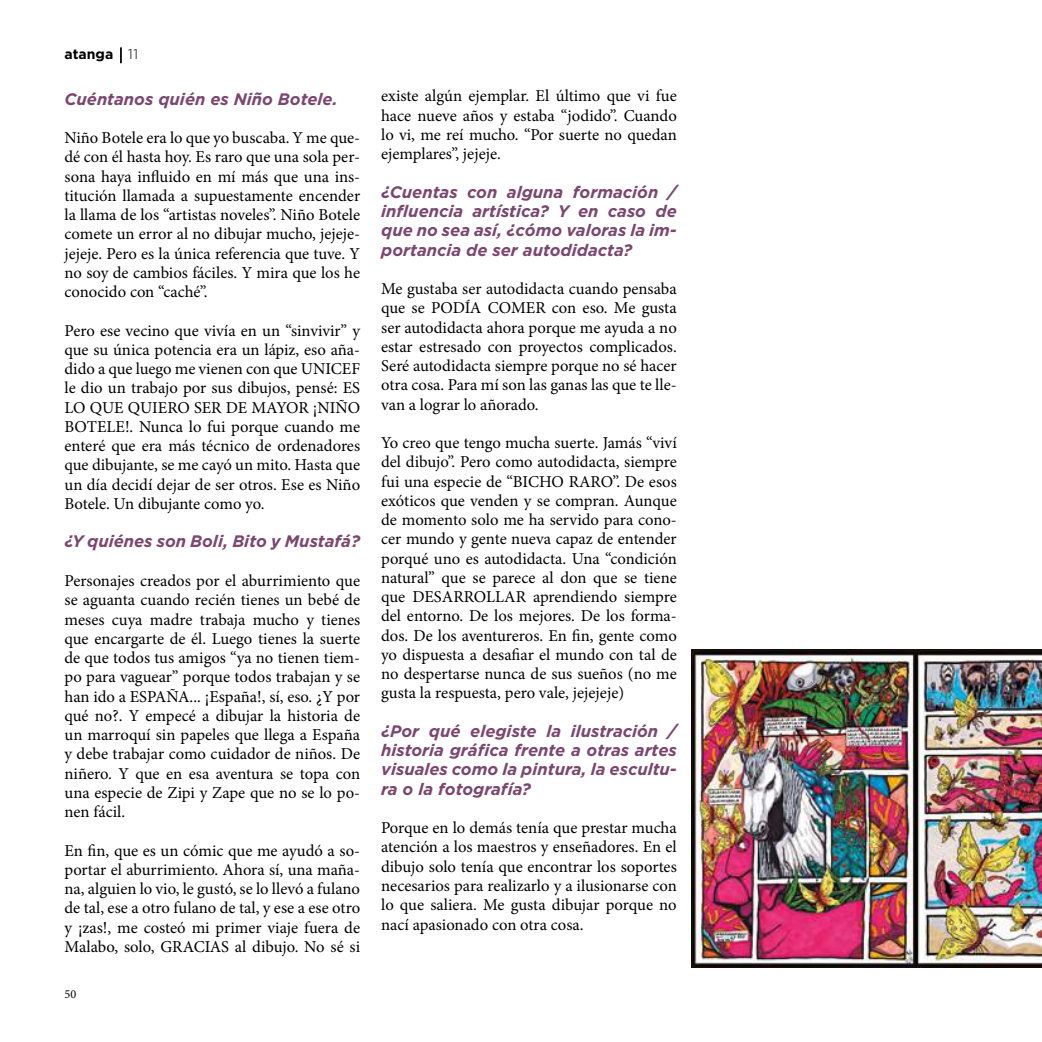
<style>
.page{position:relative;width:1042px;height:1042px;background:#fff}
.page>*{position:absolute;margin:0;border:0;box-sizing:border-box;transform-origin:0 0}
.t1{font:16.62px/19.2px "Minion Pro";color:#000;text-align:justify}
.t2{font:italic 700 16.62px/19.2px "Gotham";color:#7b476f;text-align:justify}
.t3{font:700 14px "Gotham";color:#000}
.t4{font:12.25px "Minion Pro";color:#000}
.s1{font-weight:300}
</style>
<div class="page">
<svg style="left:120px;top:47px;width:2px;height:16px"></svg>
<img style="left:691px;top:649px;width:351px;height:318px">
<p class="t3" style="left:64px;top:46px;width:75px">atanga <span class="s1">11</span></p>
<p class="t2" style="left:64px;top:89px;width:275px">Cuéntanos quién es Niño Botele.</p>
<p class="t1" style="left:64px;top:128px;width:297px">Niño Botele era lo que yo buscaba. Y me que&shy;dé con él hasta hoy. Es raro que una sola per&shy;sona haya influido en mí más que una ins&shy;titución llamada a supuestamente encender la llama de los “artistas noveles”. Niño Botele comete un error al no dibujar mucho, jejeje&shy;jejeje. Pero es la única referencia que tuve. Y no soy de cambios fáciles. Y mira que los he conocido con “caché”.</p>
<p class="t1" style="left:64px;top:321px;width:297px">Pero ese vecino que vivía en un “sinvivir” y que su única potencia era un lápiz, eso aña&shy;dido a que luego me vienen con que UNICEF le dio un trabajo por sus dibujos, pensé: ES LO QUE QUIERO SER DE MAYOR ¡NIÑO BOTELE!. Nunca lo fui porque cuando me enteré que era más técnico de ordenadores que dibujante, se me cayó un mito. Hasta que un día decidí dejar de ser otros. Ese es Niño Botele. Un dibujante como yo.</p>
<p class="t2" style="left:64px;top:532px;width:297px">¿Y quiénes son Boli, Bito y Mustafá?</p>
<p class="t1" style="left:64px;top:571px;width:297px">Personajes creados por el aburrimiento que se aguanta cuando recién tienes un bebé de meses cuya madre trabaja mucho y tienes que encargarte de él. Luego tienes la suerte de que todos tus amigos “ya no tienen tiem&shy;po para vaguear” porque todos trabajan y se han ido a ESPAÑA... ¡España!, sí, eso. ¿Y por qué no?. Y empecé a dibujar la historia de un marroquí sin papeles que llega a España y debe trabajar como cuidador de niños. De niñero. Y que en esa aventura se topa con una especie de Zipi y Zape que no se lo po&shy;nen fácil.</p>
<p class="t1" style="left:64px;top:841px;width:297px">En fin, que es un cómic que me ayudó a so&shy;portar el aburrimiento. Ahora sí, una maña&shy;na, alguien lo vio, le gustó, se lo llevó a fulano de tal, ese a otro fulano de tal, y ese a ese otro y ¡zas!, me costeó mi primer viaje fuera de Malabo, solo, GRACIAS al dibujo. No sé si</p>
<p class="t4" style="left:64px;top:985px;width:13px">50</p>
<p class="t1" style="left:381px;top:87px;width:297px">existe algún ejemplar. El último que vi fue hace nueve años y estaba “jodido”. Cuando lo vi, me reí mucho. “Por suerte no quedan ejemplares”, jejeje.</p>
<p class="t2" style="left:381px;top:182px;width:297px">¿Cuentas con alguna formación / influencia artística? Y en caso de que no sea así, ¿cómo valoras la im&shy;portancia de ser autodidacta?</p>
<p class="t1" style="left:381px;top:279px;width:297px">Me gustaba ser autodidacta cuando pensaba que se PODÍA COMER con eso. Me gusta ser autodidacta ahora porque me ayuda a no estar estresado con proyectos complicados.<br>Seré autodidacta siempre porque no sé hacer otra cosa. Para mí son las ganas las que te lle&shy;van a lograr lo añorado.</p>
<p class="t1" style="left:381px;top:433px;width:297px">Yo creo que tengo mucha suerte. Jamás “viví del dibujo”. Pero como autodidacta, siempre fui una especie de “BICHO RARO”. De esos exóticos que venden y se compran. Aunque de momento solo me ha servido para cono&shy;cer mundo y gente nueva capaz de entender porqué uno es autodidacta. Una “condición natural” que se parece al don que se tiene que DESARROLLAR aprendiendo siempre del entorno. De los mejores. De los forma&shy;dos. De los aventureros. En fin, gente como yo dispuesta a desafiar el mundo con tal de no despertarse nunca de sus sueños (no me gusta la respuesta, pero vale, jejejeje)</p>
<p class="t2" style="left:381px;top:721px;width:297px">¿Por qué elegiste la ilustración / historia gráfica frente a otras artes visuales como la pintura, la escultu&shy;ra o la fotografía?</p>
<p class="t1" style="left:381px;top:818px;width:297px">Porque en lo demás tenía que prestar mucha atención a los maestros y enseñadores. En el dibujo solo tenía que encontrar los soportes necesarios para realizarlo y a ilusionarse con lo que saliera. Me gusta dibujar porque no nací apasionado con otra cosa.</p>
</div>
